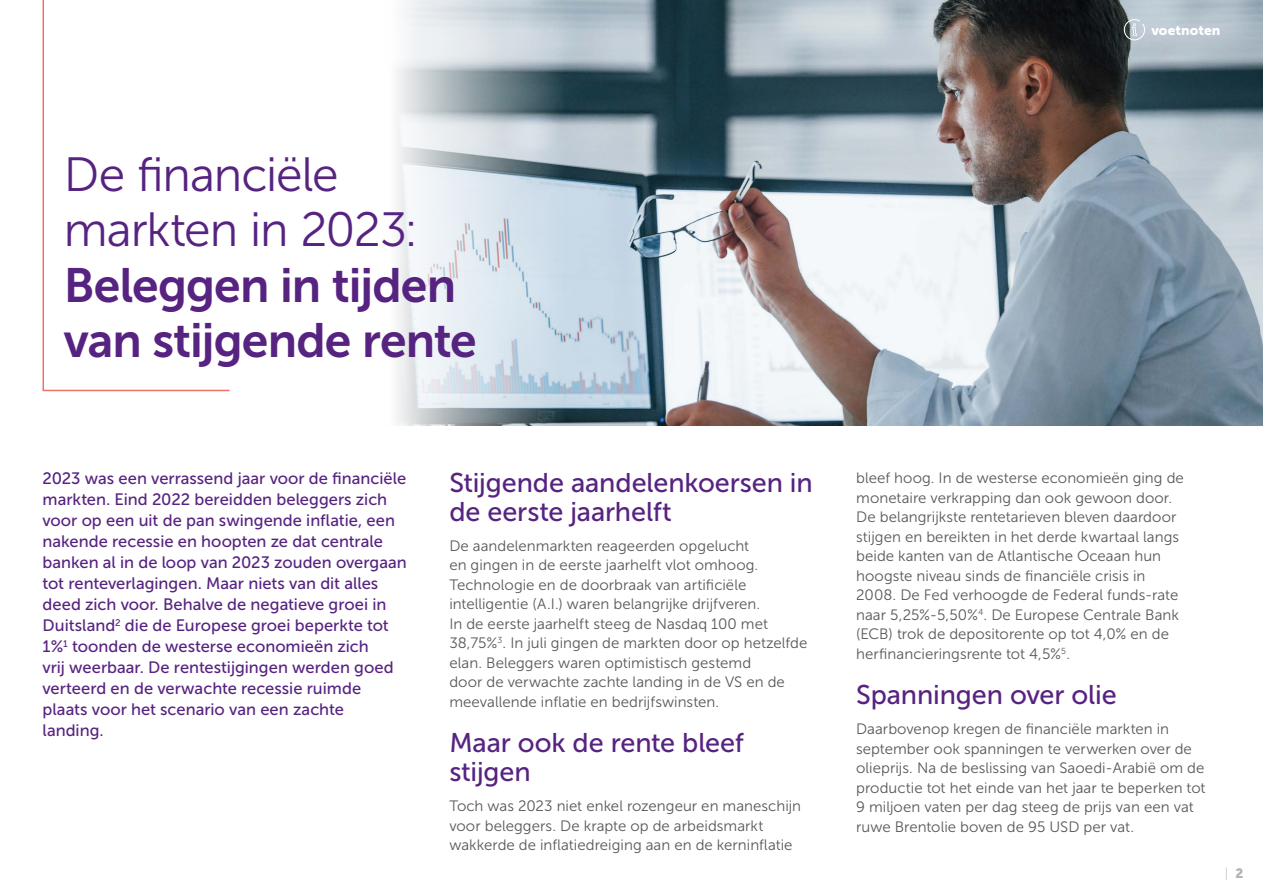
<style>
.page{position:relative;width:1263px;height:893px;background:#fff}
.page>*{position:absolute;margin:0;border:0;box-sizing:border-box;transform-origin:0 0}
.t1{font:48px/55.5px "Museo Sans 700";letter-spacing:-.02em;color:#572381}
.t2{font:48px/55.5px "Museo Sans 300";letter-spacing:-.025em;color:#572381}
.t3{font:27px/28.5px "Museo Sans 500";letter-spacing:-.005em;color:#572381}
.t4{font:16.5px/21px "Museo Sans 500";color:#572381}
.t5{font:15px/19.5px "Museo Sans 300";letter-spacing:.005em;color:#58585a}
.t6{font:13.5px "Museo Sans 900";letter-spacing:.005em;color:#fff}
.t7{font:13.5px "Museo Sans 100";color:#b1b3b4}
.s1{font-family:"Museo Sans 900"}
</style>
<div class="page">
<img style="left:396px;top:0;width:867px;height:425px">
<svg style="left:42px;top:0;width:188px;height:392px"></svg>
<svg style="left:1124px;top:19px;width:21px;height:21px"></svg>
<p class="t6" style="left:1151px;top:22px;width:70px">voetnoten</p>
<h1 class="t2" style="left:64px;top:147px;width:356px">De financiële markten in 2023:</h1>
<h1 class="t1" style="left:64px;top:257px;width:415px">Beleggen in tijden van stijgende rente</h1>
<p class="t4" style="left:43px;top:468px;width:366px">2023 was een verrassend jaar voor de financiële markten. Eind 2022 bereidden beleggers zich voor op een uit de pan swingende inflatie, een nakende recessie en hoopten ze dat centrale banken al in de loop van 2023 zouden overgaan tot renteverlagingen. Maar niets van dit alles deed zich voor. Behalve de negatieve groei in Duitsland<sup>2</sup> die de Europese groei beperkte tot 1%<sup>1</sup> toonden de westerse economieën zich<br>vrij weerbaar. De rentestijgingen werden goed verteerd en de verwachte recessie ruimde plaats voor het scenario van een zachte landing.</p>
<h2 class="t3" style="left:449px;top:469px;width:365px">Stijgende aandelenkoersen in de eerste jaarhelft</h2>
<p class="t5" style="left:449px;top:536px;width:360px">De aandelenmarkten reageerden opgelucht<br>en gingen in de eerste jaarhelft vlot omhoog.<br>Technologie en de doorbraak van artificiële intelligentie (A.I.) waren belangrijke drijfveren.<br>In de eerste jaarhelft steeg de Nasdaq 100 met 38,75%<sup>3</sup>. In juli gingen de markten door op hetzelfde elan. Beleggers waren optimistisch gestemd<br>door de verwachte zachte landing in de VS en de meevallende inflatie en bedrijfswinsten.</p>
<h2 class="t3" style="left:449px;top:729px;width:296px">Maar ook de rente bleef stijgen</h2>
<p class="t5" style="left:449px;top:796px;width:353px">Toch was 2023 niet enkel rozengeur en maneschijn voor beleggers. De krapte op de arbeidsmarkt wakkerde de inflatiedreiging aan en de kerninflatie</p>
<p class="t5" style="left:856px;top:468px;width:329px">bleef hoog. In de westerse economieën ging de monetaire verkrapping dan ook gewoon door.<br>De belangrijkste rentetarieven bleven daardoor stijgen en bereikten in het derde kwartaal langs beide kanten van de Atlantische Oceaan hun hoogste niveau sinds de financiële crisis in 2008. De Fed verhoogde de Federal funds-rate naar 5,25%-5,50%<sup>4</sup>. De Europese Centrale Bank (ECB) trok de depositorente op tot 4,0% en de herfinancieringsrente tot 4,5%<sup>5</sup>.</p>
<h2 class="t3" style="left:856px;top:681px;width:262px">Spanningen over olie</h2>
<p class="t5" style="left:856px;top:720px;width:351px">Daarbovenop kregen de financiële markten in september ook spanningen te verwerken over de olieprijs. Na de beslissing van Saoedi-Arabië om de productie tot het einde van het jaar te beperken tot 9 miljoen vaten per dag steeg de prijs van een vat ruwe Brentolie boven de 95 USD per vat.</p>
<p class="t7" style="left:1225px;top:866px;width:20px">| <span class="s1">2</span></p>
</div>
